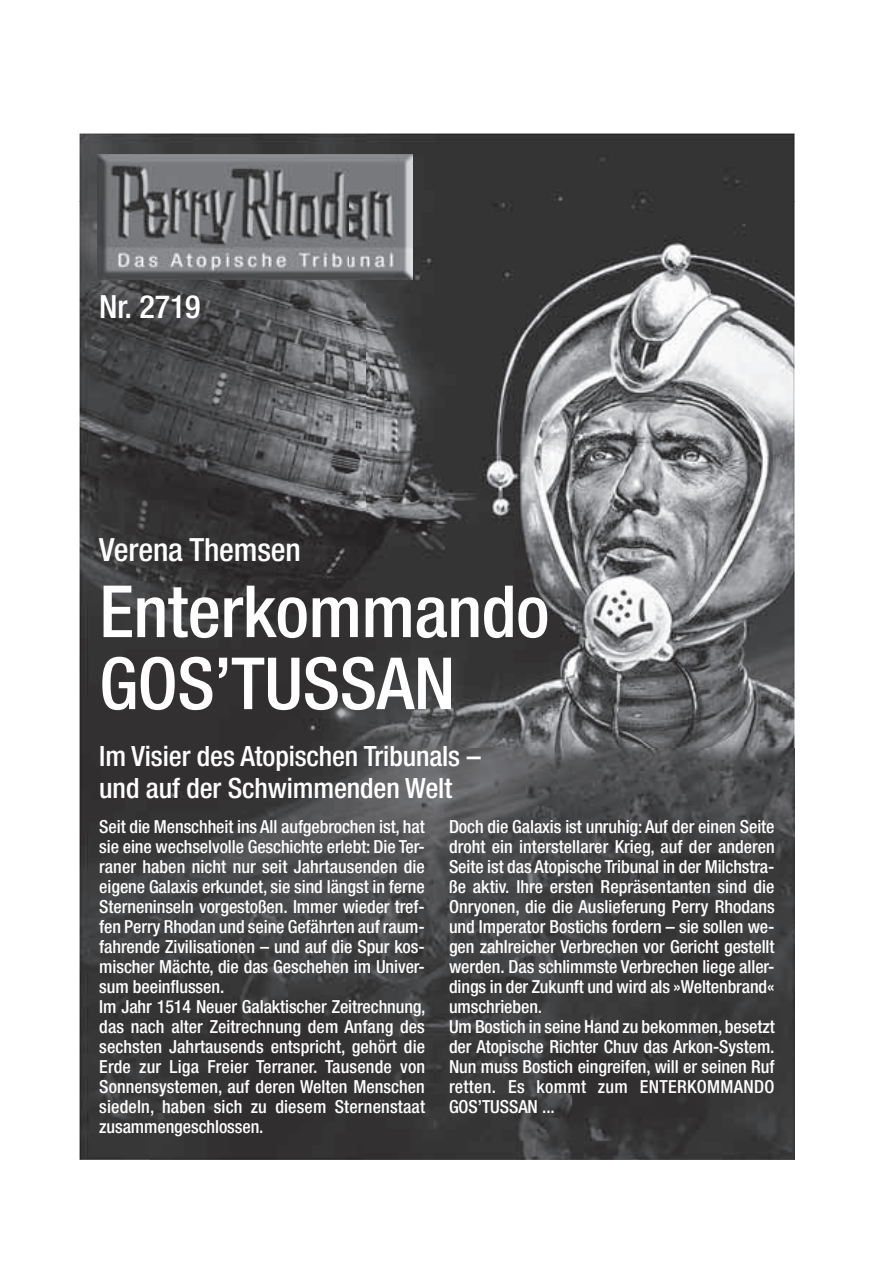
<style>
.page{position:relative;width:874px;height:1265px;background:#fff}
.page>*{position:absolute;margin:0;border:0;box-sizing:border-box;transform-origin:0 0}
.t1{font:500 condensed 72px/72px "Helvetica Neue LT Com";letter-spacing:-.005em;color:#fff}
.t2{font:500 condensed 32px "Helvetica Neue LT Com";letter-spacing:-.005em;color:#fff}
.t3{font:500 condensed 28px/32px "Helvetica Neue LT Com";letter-spacing:-.005em;color:#fff}
.t4{font:500 condensed 18px/20px "Helvetica Neue LT Com";letter-spacing:-.005em;color:#fff}
</style>
<div class="page">
<img style="left:79px;top:133px;width:715px;height:68px">
<img style="left:79px;top:201px;width:71px;height:958px">
<img style="left:365px;top:201px;width:429px;height:958px">
<img style="left:150px;top:279px;width:215px;height:880px">
<img style="left:98px;top:154px;width:314px;height:125px">
<h2 class="t2" style="left:99px;top:287px;width:103px">Nr. 2719</h2>
<h2 class="t2" style="left:99px;top:530px;width:203px">Verena Themsen</h2>
<h1 class="t1" style="left:99px;top:575px;width:451px">Enterkommando<br>GOS’TUSSAN</h1>
<h3 class="t3" style="left:99px;top:739px;width:382px">Im Visier des Atopischen Tribunals – und auf der Schwimmenden Welt</h3>
<p class="t4" style="left:99px;top:816px;width:327px">Seit die Menschheit ins All aufgebrochen ist, hat sie eine wechselvolle Geschichte erlebt: Die Ter&shy;raner haben nicht nur seit Jahrtausenden die eigene Galaxis erkundet, sie sind längst in ferne Sterneninseln vorgestoßen. Immer wieder tref&shy;fen Perry Rhodan und seine Gefährten auf raum&shy;fahrende Zivilisationen – und auf die Spur kos&shy;mischer Mächte, die das Geschehen im Univer&shy;sum beeinflussen.<br>Im Jahr 1514 Neuer Galaktischer Zeitrechnung, das nach alter Zeitrechnung dem Anfang des sechsten Jahrtausends entspricht, gehört die Erde zur Liga Freier Terraner. Tausende von Sonnensystemen, auf deren Welten Menschen siedeln, haben sich zu diesem Sternenstaat zusammengeschlossen.</p>
<p class="t4" style="left:449px;top:815px;width:327px">Doch die Galaxis ist unruhig: Auf der einen Seite droht ein interstellarer Krieg, auf der anderen Seite ist das Atopische Tribunal in der Milchstra&shy;ße aktiv. Ihre ersten Repräsentanten sind die Onryonen, die die Auslieferung Perry Rhodans und Imperator Bostichs fordern – sie sollen we&shy;gen zahlreicher Verbrechen vor Gericht gestellt werden. Das schlimmste Verbrechen liege aller&shy;dings in der Zukunft und wird als »Weltenbrand« umschrieben.<br>Um Bostich in seine Hand zu bekommen, besetzt der Atopische Richter Chuv das Arkon-System.<br>Nun muss Bostich eingreifen, will er seinen Ruf retten. Es kommt zum ENTERKOMMANDO GOS’TUSSAN ...</p>
</div>
